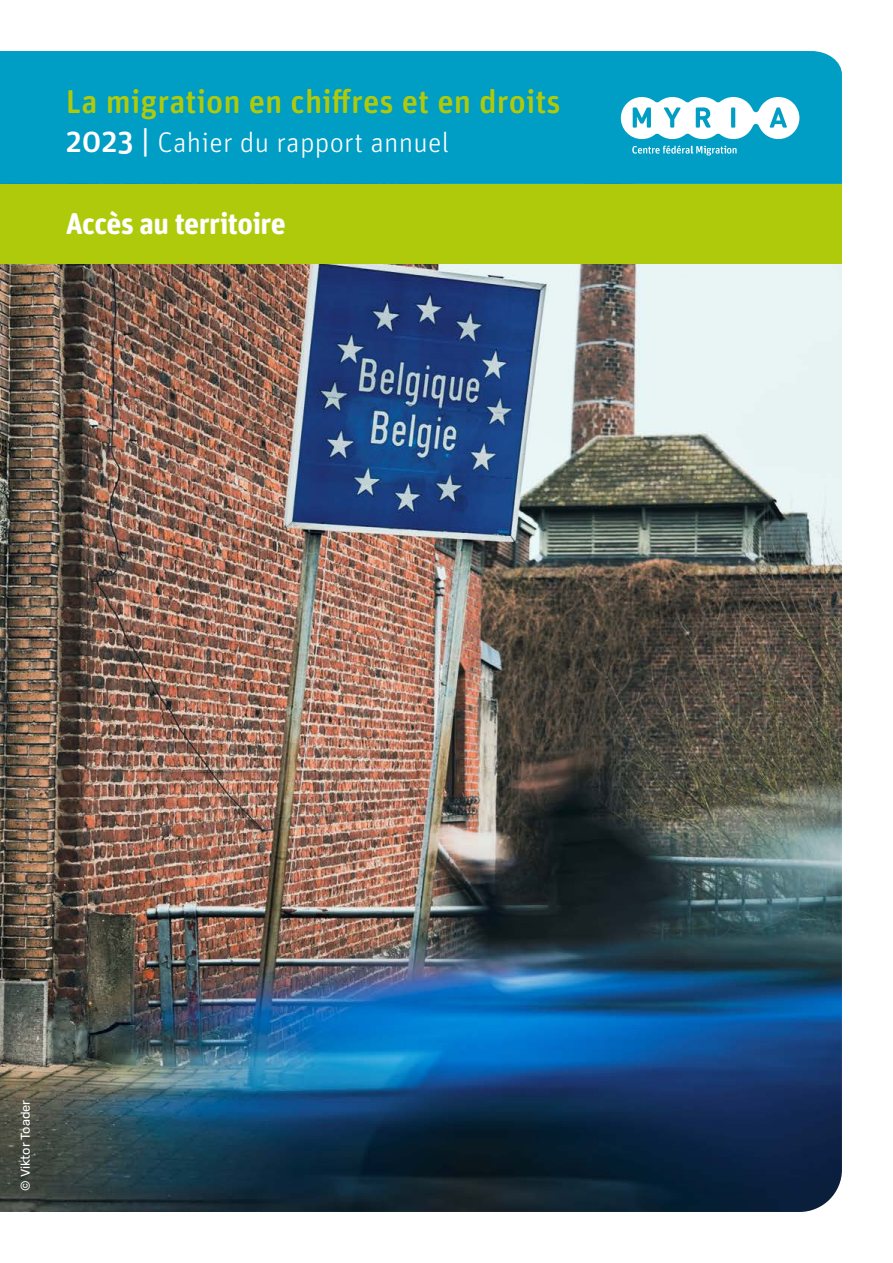
<style>
.page{position:relative;width:893px;height:1263px;background:#fff}
.page>*{position:absolute;margin:0;border:0;box-sizing:border-box;transform-origin:0 0}
.SubTitles_x_x_x{font:500 33px "Unit Rounded OT";color:#afca0b}
.Heading_1{font:700 30px "Unit Rounded OT";letter-spacing:-.02em;color:#fff}
.SubTitles_x_x_x-2{font:300 28.5px "Unit Rounded OT";letter-spacing:.01em;color:#fff}
.Body{font:12.75px "Rubik";color:#fff}
.s1{font-weight:500;font-size:31.5px}
</style>
<div class="page">
<img style="left:0;top:264px;width:842px;height:948px">
<div style="left:0;top:51px;width:842px;height:133px;background:#009dc5"></div>
<div style="left:0;top:184px;width:842px;height:80px;background:#afca0b"></div>
<svg style="left:632px;top:145px;width:105px;height:10px"></svg>
<svg style="left:620px;top:97px;width:179px;height:42px"></svg>
<p class="SubTitles_x_x_x" style="left:66px;top:81px;width:496px">La migration en chiffres et en droits</p>
<p class="SubTitles_x_x_x-2" style="left:66px;top:126px;width:385px"><span class="s1">2023 |</span> Cahier du rapport annuel</p>
<p class="Heading_1" style="left:66px;top:205px;width:222px">Accès au territoire</p>
<p class="Body" style="left:18px;top:1191px;width:92px;rotate:-90deg">© Viktor Toader</p>
</div>
